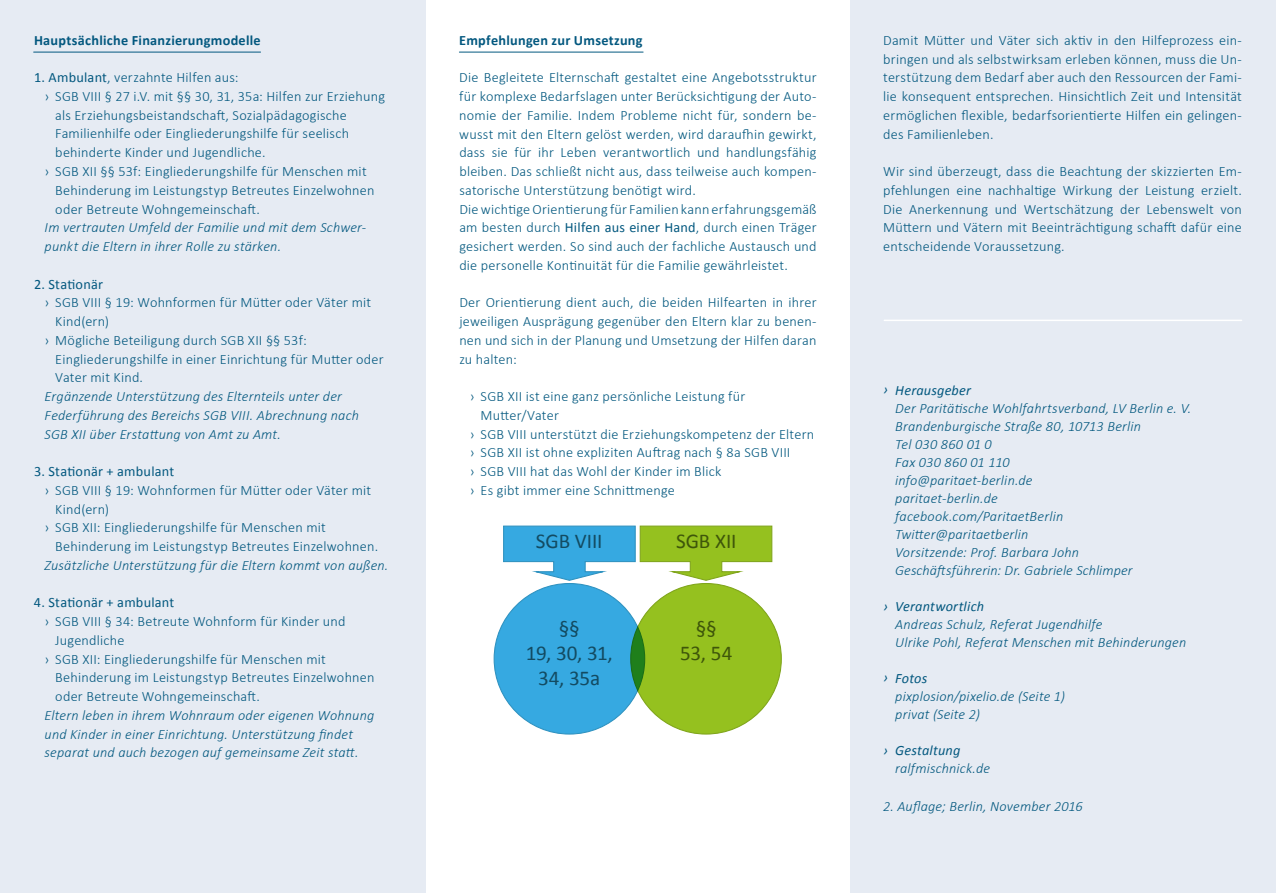
<style>
.page{position:relative;width:1276px;height:893px;background:#fff}
.page>*{position:absolute;margin:0;border:0;box-sizing:border-box;transform-origin:0 0}
.t1{font:21.15px/24.8px "Calibri";letter-spacing:-.01em;color:#134b62;text-align:center}
.t2{font:21.15px/24.8px "Calibri";letter-spacing:-.01em;color:#3e560a;text-align:center}
.t3{font:300 14.25px/18.8px "Calibri";letter-spacing:.015em;color:#03587f;text-align:justify}
.t4{font:italic 300 14.25px/18px "Calibri";letter-spacing:.015em;color:#03587f}
.t5{font:700 14.25px "Calibri";letter-spacing:.02em;color:#03587f}
.t6{font:14.25px "Calibri";letter-spacing:.015em;color:#03587f}
.t7{font:italic 14.25px "Calibri";letter-spacing:.015em;color:#03587f}
.s1{font-weight:400}
</style>
<div class="page">
<div style="left:850px;top:0;width:426px;height:893px;background:#e6ebf3"></div>
<div style="left:0;top:0;width:425px;height:893px;background:#e6ebf3"></div>
<div style="left:494px;top:583px;width:150px;height:151px;background:#36a9e1;border-radius:50%"></div>
<svg style="left:503px;top:525px;width:270px;height:56px"></svg>
<div style="left:631px;top:583px;width:150px;height:151px;background:#95c11f;border-radius:50%"></div>
<hr style="left:459px;top:52px;width:184px;height:1px;background:#03587f">
<hr style="left:34px;top:52px;width:226px;height:1px;background:#03587f">
<hr style="left:884px;top:320px;width:357px;height:1px;background:#fff">
<p class="t5" style="left:34px;top:30px;width:228px">Hauptsächliche Finanzierungmodelle</p>
<p class="t3" style="left:34px;top:68px;width:206px"><span class="s1">1. Ambulant</span>, verzahnte Hilfen aus:</p>
<p class="t3" style="left:45px;top:87px;width:342px">› SGB VIII § 27 i.V. mit §§ 30, 31, 35a: Hilfen zur Erziehung</p>
<p class="t3" style="left:55px;top:105px;width:293px">als Erziehungsbeistandschaft, Sozialpädagogische</p>
<p class="t3" style="left:55px;top:124px;width:295px">Familienhilfe oder Eingliederungshilfe für seelisch</p>
<p class="t3" style="left:55px;top:143px;width:212px">behinderte Kinder und Jugendliche.</p>
<p class="t3" style="left:45px;top:162px;width:323px">› SGB XII §§ 53f: Eingliederungshilfe für Menschen mit</p>
<p class="t3" style="left:55px;top:180px;width:321px">Behinderung im Leistungstyp Betreutes Einzelwohnen</p>
<p class="t3" style="left:55px;top:199px;width:206px">oder Betreute Wohngemeinschaft.</p>
<p class="t4" style="left:45px;top:218px;width:323px;line-height:18.8px">Im vertrauten Umfeld der Familie und mit dem Schwer&shy;punkt die Eltern in ihrer Rolle zu stärken.</p>
<p class="t6" style="left:34px;top:274px;width:71px">2. Stationär</p>
<p class="t3" style="left:45px;top:293px;width:328px">› SGB VIII § 19: Wohnformen für Mütter oder Väter mit</p>
<p class="t3" style="left:55px;top:312px;width:55px">Kind(ern)</p>
<p class="t3" style="left:45px;top:331px;width:264px">› Mögliche Beteiligung durch SGB XII §§ 53f:</p>
<p class="t3" style="left:55px;top:349px;width:330px">Eingliederungshilfe in einer Einrichtung für Mutter oder</p>
<p class="t3" style="left:55px;top:368px;width:89px">Vater mit Kind.</p>
<p class="t4" style="left:45px;top:387px;width:316px;line-height:18.8px">Ergänzende Unterstützung des Elternteils unter der<br>Federführung des Bereichs SGB VIII. Abrechnung nach<br>SGB XII über Erstattung von Amt zu Amt.</p>
<p class="t6" style="left:34px;top:461px;width:142px">3. Stationär + ambulant</p>
<p class="t3" style="left:45px;top:481px;width:328px">› SGB VIII § 19: Wohnformen für Mütter oder Väter mit</p>
<p class="t3" style="left:55px;top:499px;width:55px">Kind(ern)</p>
<p class="t3" style="left:45px;top:518px;width:283px">› SGB XII: Eingliederungshilfe für Menschen mit</p>
<p class="t3" style="left:55px;top:537px;width:324px">Behinderung im Leistungstyp Betreutes Einzelwohnen.</p>
<p class="t4" style="left:45px;top:556px;width:345px">Zusätzliche Unterstützung für die Eltern kommt von außen.</p>
<p class="t6" style="left:34px;top:593px;width:142px">4. Stationär + ambulant</p>
<p class="t3" style="left:45px;top:612px;width:302px">› SGB VIII § 34: Betreute Wohnform für Kinder und</p>
<p class="t3" style="left:55px;top:631px;width:71px">Jugendliche</p>
<p class="t3" style="left:45px;top:649px;width:283px">› SGB XII: Eingliederungshilfe für Menschen mit</p>
<p class="t3" style="left:55px;top:668px;width:321px">Behinderung im Leistungstyp Betreutes Einzelwohnen</p>
<p class="t3" style="left:55px;top:687px;width:206px">oder Betreute Wohngemeinschaft.</p>
<p class="t4" style="left:45px;top:706px;width:331px;line-height:18.8px">Eltern leben in ihrem Wohnraum oder eigenen Wohnung und Kinder in einer Einrichtung. Unterstützung findet separat und auch bezogen auf gemeinsame Zeit statt.</p>
<p class="t5" style="left:459px;top:30px;width:185px">Empfehlungen zur Umsetzung</p>
<p class="t3" style="left:459px;top:68px;width:359px;text-align:left">Die Begleitete Elternschaft gestaltet eine Angebotsstruktur für komplexe Bedarfslagen unter Berücksichtigung der Auto&shy;nomie der Familie. Indem Probleme nicht für, sondern be&shy;wusst mit den Eltern gelöst werden, wird daraufhin gewirkt, dass sie für ihr Leben verantwortlich und handlungsfähig bleiben. Das schließt nicht aus, dass teilweise auch kompen&shy;satorische Unterstützung benötigt wird.<br>DiewichtigeOrientierung für Familien kann erfahrungsgemäß am besten durch <span class="s1">Hilfen aus einer Hand</span>, durch einen Träger gesichert werden. So sind auch der fachliche Austausch und die personelle Kontinuität für die Familie gewährleistet.</p>
<p class="t3" style="left:459px;top:293px;width:359px">Der Orientierung dient auch, die beiden Hilfearten in ihrer jeweiligen Ausprägung gegenüber den Eltern klar zu benen&shy;nen und sich in der Planung und Umsetzung der Hilfen daran zu halten:</p>
<p class="t3" style="left:470px;top:387px;width:277px">› SGB XII ist eine ganz persönliche Leistung für</p>
<p class="t3" style="left:480px;top:406px;width:80px">Mutter/Vater</p>
<p class="t3" style="left:470px;top:424px;width:346px">› SGB VIII unterstützt die Erziehungskompetenz der Eltern</p>
<p class="t3" style="left:470px;top:443px;width:322px">› SGB XII ist ohne expliziten Auftrag nach § 8a SGB VIII</p>
<p class="t3" style="left:470px;top:462px;width:253px">› SGB VIII hat das Wohl der Kinder im Blick</p>
<p class="t3" style="left:470px;top:481px;width:206px">› Es gibt immer eine Schnittmenge</p>
<h1 class="t1" style="left:536px;top:528px;width:68px">SGB VIII</h1>
<h1 class="t1" style="left:526px;top:615px;width:88px">§§<br>19, 30, 31,<br>34, 35a</h1>
<h1 class="t2" style="left:676px;top:528px;width:62px">SGB XII</h1>
<h1 class="t2" style="left:680px;top:615px;width:54px">§§<br>53, 54</h1>
<p class="t3" style="left:883px;top:31px;width:360px">Damit Mütter und Väter sich aktiv in den Hilfeprozess ein&shy;bringen und als selbstwirksam erleben können, muss die Un&shy;terstützung dem Bedarf aber auch den Ressourcen der Fami&shy;lie konsequent entsprechen. Hinsichtlich Zeit und Intensität ermöglichen flexible, bedarfsorientierte Hilfen ein gelingen&shy;des Familienleben.</p>
<p class="t3" style="left:883px;top:162px;width:360px">Wir sind überzeugt, dass die Beachtung der skizzierten Em&shy;pfehlungen eine nachhaltige Wirkung der Leistung erzielt.<br>Die Anerkennung und Wertschätzung der Lebenswelt von Müttern und Vätern mit Beeinträchtigung schafft dafür eine entscheidende Voraussetzung.</p>
<p class="t7" style="left:883px;top:381px;width:89px">› Herausgeber</p>
<p class="t4" style="left:895px;top:399px;width:298px">Der Paritätische Wohlfahrtsverband, LV Berlin e. V.<br>Brandenburgische Straße 80, 10713 Berlin<br>Tel 030 860 01 0<br>Fax 030 860 01 110<br>info@paritaet-berlin.de<br>paritaet-berlin.de<br>facebook.com/ParitaetBerlin<br>Twitter@paritaetberlin<br>Vorsitzende: Prof. Barbara John<br>Geschäftsführerin: Dr. Gabriele Schlimper</p>
<p class="t7" style="left:883px;top:597px;width:102px">› Verantwortlich</p>
<p class="t4" style="left:895px;top:615px;width:293px">Andreas Schulz, Referat Jugendhilfe<br>Ulrike Pohl, Referat Menschen mit Behinderungen</p>
<p class="t7" style="left:883px;top:669px;width:46px">› Fotos</p>
<p class="t4" style="left:895px;top:687px;width:171px">pixplosion/pixelio.de (Seite 1) privat (Seite 2)</p>
<p class="t7" style="left:883px;top:741px;width:79px">› Gestaltung</p>
<p class="t4" style="left:895px;top:759px;width:96px">ralfmischnick.de</p>
<p class="t4" style="left:883px;top:797px;width:201px">2. Auflage; Berlin, November 2016</p>
</div>
